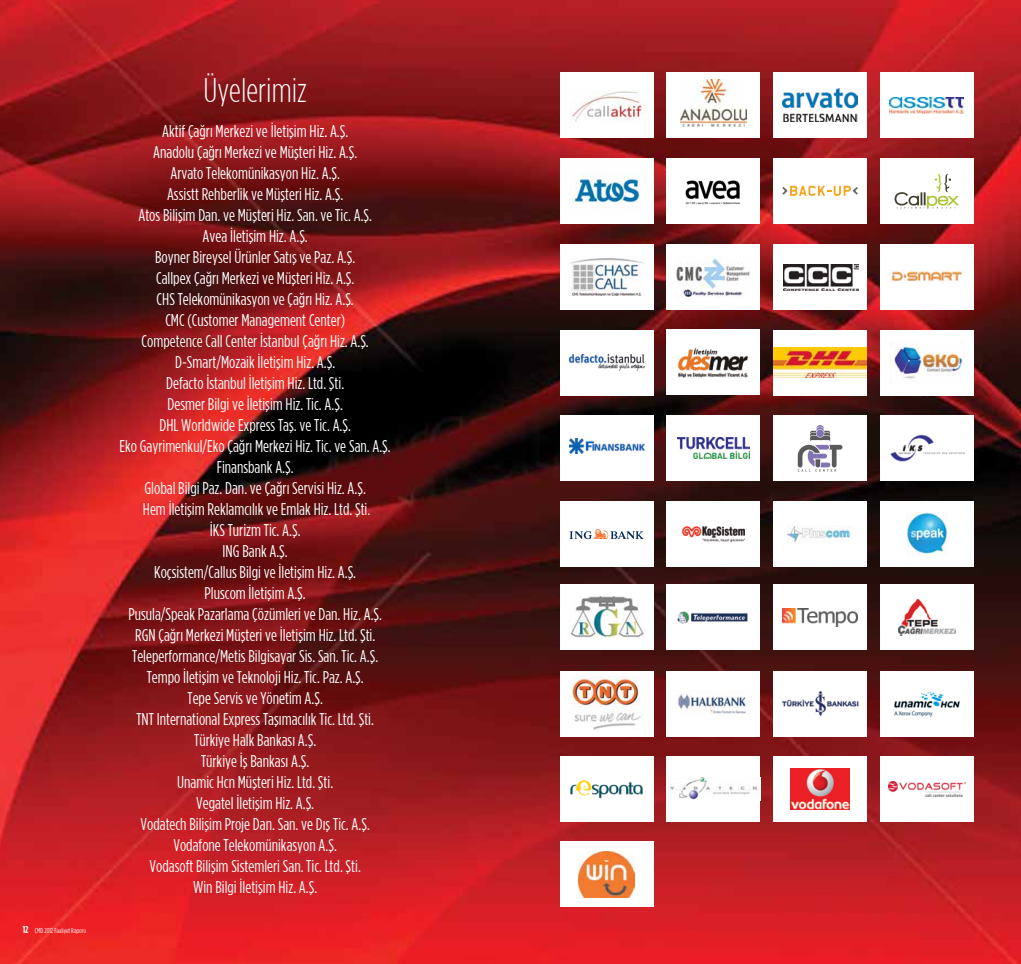
<style>
.page{position:relative;width:1021px;height:964px;background:#fff}
.page>*{position:absolute;margin:0;border:0;box-sizing:border-box;transform-origin:0 0}
.t1{font:300 34px "Gotham Condensed TRUN";color:#fff}
.t2{font:17px/21px "Gotham Condensed TRUN";color:#fff;text-align:center}
.t3{font:7px "Gotham Condensed TRUN";color:#fff}
.s1{font-weight:700;font-size:10px}
</style>
<div class="page">
<img style="left:0;top:0;width:1020px;height:964px">
<div style="left:773px;top:158px;width:93px;height:65px;background:#fff"></div>
<div style="left:560px;top:72px;width:93px;height:65px;background:#fff"></div>
<img style="left:572px;top:91px;width:72px;height:31px">
<div style="left:560px;top:158px;width:93px;height:65px;background:#fff"></div>
<div style="left:666px;top:244px;width:94px;height:65px;background:#fff"></div>
<img style="left:676px;top:258px;width:74px;height:40px">
<div style="left:880px;top:671px;width:93px;height:65px;background:#fff"></div>
<img style="left:894px;top:692px;width:66px;height:26px">
<div style="left:560px;top:585px;width:93px;height:65px;background:#fff"></div>
<img style="left:570px;top:596px;width:74px;height:42px">
<div style="left:773px;top:330px;width:93px;height:65px;background:#fff"></div>
<img style="left:773px;top:347px;width:93px;height:31px">
<div style="left:666px;top:501px;width:94px;height:65px;background:#fff"></div>
<img style="left:682px;top:526px;width:62px;height:15px">
<div style="left:560px;top:671px;width:93px;height:65px;background:#fff"></div>
<img style="left:569px;top:676px;width:73px;height:54px">
<div style="left:666px;top:756px;width:94px;height:65px;background:#fff"></div>
<img style="left:669px;top:777px;width:90px;height:24px">
<div style="left:666px;top:72px;width:94px;height:65px;background:#fff"></div>
<img style="left:680px;top:80px;width:66px;height:47px">
<div style="left:666px;top:158px;width:94px;height:65px;background:#fff"></div>
<div style="left:773px;top:244px;width:93px;height:65px;background:#fff"></div>
<img style="left:783px;top:265px;width:75px;height:26px">
<div style="left:773px;top:416px;width:93px;height:65px;background:#fff"></div>
<div style="left:666px;top:585px;width:94px;height:65px;background:#fff"></div>
<img style="left:677px;top:611px;width:71px;height:13px">
<div style="left:880px;top:330px;width:93px;height:65px;background:#fff"></div>
<img style="left:889px;top:346px;width:75px;height:33px">
<div style="left:880px;top:244px;width:93px;height:65px;background:#fff"></div>
<div style="left:666px;top:671px;width:94px;height:65px;background:#fff"></div>
<img style="left:678px;top:690px;width:68px;height:24px">
<div style="left:773px;top:756px;width:93px;height:65px;background:#fff"></div>
<img style="left:790px;top:768px;width:59px;height:41px">
<div style="left:773px;top:72px;width:93px;height:65px;background:#fff"></div>
<img style="left:782px;top:89px;width:75px;height:33px">
<div style="left:560px;top:330px;width:93px;height:65px;background:#fff"></div>
<img style="left:569px;top:354px;width:75px;height:17px">
<div style="left:880px;top:416px;width:93px;height:65px;background:#fff"></div>
<img style="left:890px;top:434px;width:74px;height:28px">
<div style="left:773px;top:585px;width:93px;height:65px;background:#fff"></div>
<img style="left:782px;top:608px;width:75px;height:18px">
<div style="left:560px;top:416px;width:93px;height:65px;background:#fff"></div>
<img style="left:569px;top:438px;width:75px;height:16px">
<div style="left:773px;top:501px;width:93px;height:65px;background:#fff"></div>
<img style="left:787px;top:525px;width:64px;height:18px">
<div style="left:773px;top:671px;width:93px;height:65px;background:#fff"></div>
<img style="left:781px;top:691px;width:78px;height:26px">
<div style="left:880px;top:756px;width:93px;height:65px;background:#fff"></div>
<img style="left:888px;top:781px;width:77px;height:15px">
<div style="left:880px;top:72px;width:93px;height:65px;background:#fff"></div>
<div style="left:880px;top:158px;width:93px;height:65px;background:#fff"></div>
<div style="left:666px;top:330px;width:94px;height:65px;background:#fff"></div>
<img style="left:678px;top:347px;width:70px;height:31px">
<div style="left:560px;top:501px;width:93px;height:66px;background:#fff"></div>
<div style="left:880px;top:585px;width:93px;height:65px;background:#fff"></div>
<img style="left:898px;top:599px;width:57px;height:36px">
<div style="left:560px;top:244px;width:93px;height:65px;background:#fff"></div>
<img style="left:570px;top:259px;width:74px;height:37px">
<div style="left:666px;top:416px;width:94px;height:65px;background:#fff"></div>
<img style="left:677px;top:438px;width:72px;height:21px">
<div style="left:880px;top:501px;width:93px;height:65px;background:#fff"></div>
<div style="left:560px;top:756px;width:93px;height:65px;background:#fff"></div>
<div style="left:560px;top:841px;width:93px;height:66px;background:#fff"></div>
<img style="left:578px;top:851px;width:57px;height:46px">
<svg style="left:894px;top:174px;width:65px;height:35px"></svg>
<svg style="left:569px;top:529px;width:74px;height:10px"></svg>
<img style="left:569px;top:174px;width:71px;height:35px">
<img style="left:685px;top:180px;width:55px;height:24px">
<img style="left:889px;top:98px;width:74px;height:16px">
<svg style="left:797px;top:425px;width:45px;height:46px"></svg>
<div style="left:816px;top:430px;width:7px;height:7px;background:#8273b5;border-radius:50%"></div>
<img style="left:890px;top:270px;width:73px;height:12px">
<img style="left:906px;top:512px;width:41px;height:43px">
<img style="left:570px;top:780px;width:73px;height:18px">
<svg style="left:782px;top:186px;width:75px;height:10px"></svg>
<p class="t3" style="left:23px;top:927px;width:65px"><span class="s1">12</span> ÇMD 2012 Faaliyet Raporu</p>
<h1 class="t1" style="left:203px;top:72px;width:105px">Üyelerimiz</h1>
<p class="t2" style="left:120px;top:120px;width:273px">Aktif Çağrı Merkezi ve İletişim Hiz. A.Ş.<br>Anadolu Çağrı Merkezi ve Müşteri Hiz. A.Ş.<br>Arvato Telekomünikasyon Hiz. A.Ş.<br>Assistt Rehberlik ve Müşteri Hiz. A.Ş.<br>Atos Bilişim Dan. ve Müşteri Hiz. San. ve Tic. A.Ş.<br>Avea İletişim Hiz. A.Ş.<br>Boyner Bireysel Ürünler Satış ve Paz. A.Ş.<br>Callpex Çağrı Merkezi ve Müşteri Hiz. A.Ş.<br>CHS Telekomünikasyon ve Çağrı Hiz. A.Ş.<br>CMC (Customer Management Center)<br>Competence Call Center İstanbul Çağrı Hiz. A.Ş.<br>D-Smart/Mozaik İletişim Hiz. A.Ş.<br>Defacto İstanbul İletişim Hiz. Ltd. Şti.<br>Desmer Bilgi ve İletişim Hiz. Tic. A.Ş.<br>DHL Worldwide Express Taş. ve Tic. A.Ş.<br>Eko Gayrimenkul/Eko Çağrı Merkezi Hiz. Tic. ve San. A.Ş.<br>Finansbank A.Ş.<br>Global Bilgi Paz. Dan. ve Çağrı Servisi Hiz. A.Ş.<br>Hem İletişim Reklamcılık ve Emlak Hiz. Ltd. Şti.<br>İKS Turizm Tic. A.Ş.<br>ING Bank A.Ş.<br>Koçsistem/Callus Bilgi ve İletişim Hiz. A.Ş.<br>Pluscom İletişim A.Ş.<br>Pusula/Speak Pazarlama Çözümleri ve Dan. Hiz. A.Ş.<br>RGN Çağrı Merkezi Müşteri ve İletişim Hiz. Ltd. Şti.<br>Teleperformance/Metis Bilgisayar Sis. San. Tic. A.Ş.<br>Tempo İletişim ve Teknoloji Hiz. Tic. Paz. A.Ş.<br>Tepe Servis ve Yönetim A.Ş.<br>TNT International Express Taşımacılık Tic. Ltd. Şti.<br>Türkiye Halk Bankası A.Ş.<br>Türkiye İş Bankası A.Ş.<br>Unamic Hcn Müşteri Hiz. Ltd. Şti.<br>Vegatel İletişim Hiz. A.Ş.<br>Vodatech Bilişim Proje Dan. San. ve Dış Tic. A.Ş.<br>Vodafone Telekomünikasyon A.Ş.<br>Vodasoft Bilişim Sistemleri San. Tic. Ltd. Şti.<br>Win Bilgi İletişim Hiz. A.Ş.</p>
</div>
